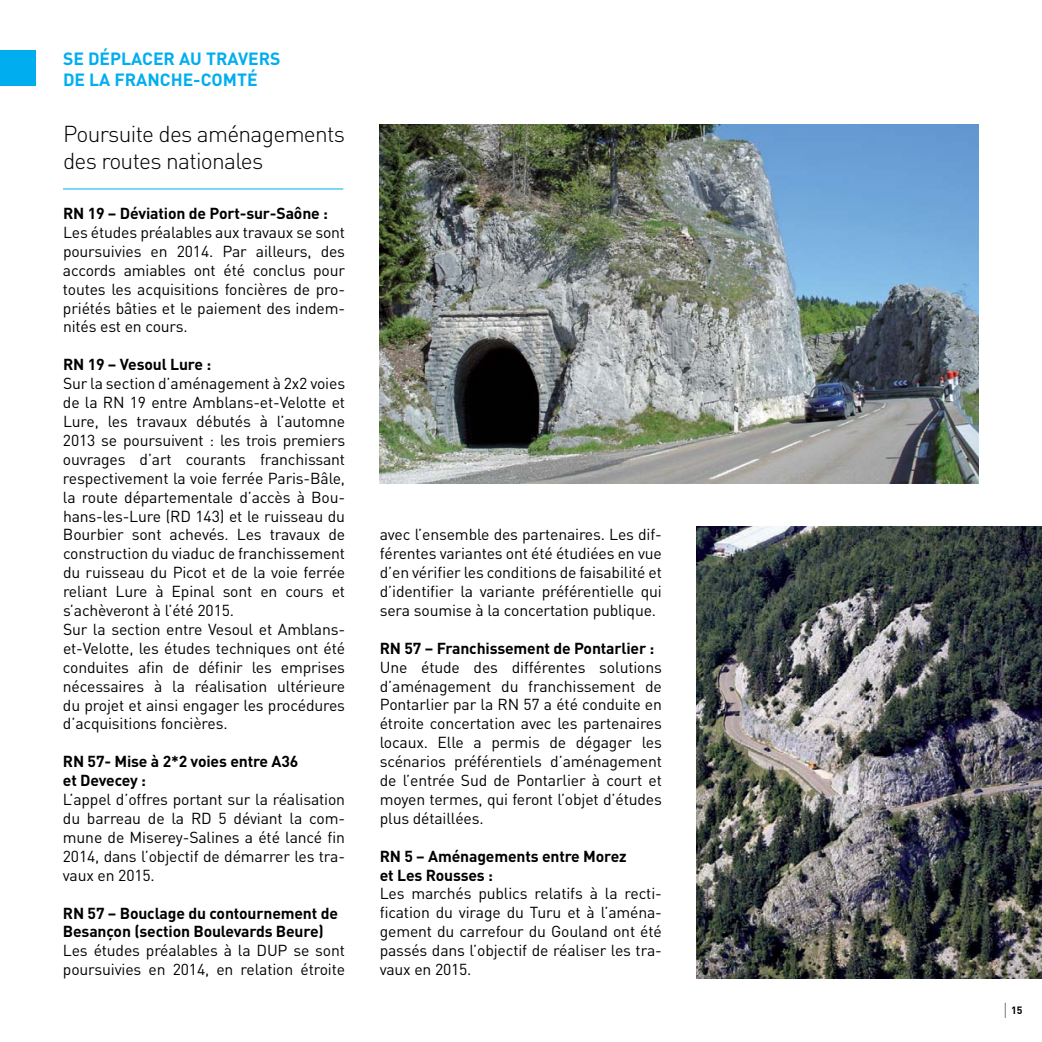
<style>
.page{position:relative;width:1042px;height:1042px;background:#fff}
.page>*{position:absolute;margin:0;border:0;box-sizing:border-box;transform-origin:0 0}
.t1{font:300 22.75px/26.2px "DIN";letter-spacing:-.03em;color:#000}
.t2{font:700 17.5px/21px "DIN";color:#00aeef}
.t3{font:15.75px/18.9px "DIN";letter-spacing:-.01em;color:#000;text-align:justify}
.t4{font:700 15.75px/18.9px "DIN";letter-spacing:-.01em;color:#000}
.t5{font:700 10.5px "DIN";color:#000}
</style>
<div class="page">
<svg style="left:1005px;top:1003px;width:1px;height:15px"></svg>
<img style="left:380px;top:124px;width:599px;height:360px">
<img style="left:697px;top:527px;width:345px;height:452px">
<hr style="left:63px;top:189px;width:280px;height:1px;background:#00aeef">
<div style="left:0;top:50px;width:36px;height:36px;background:#00aeef"></div>
<p class="t2" style="left:63px;top:47px;width:219px">Se déplacer au travers de la Franche-Comté</p>
<h1 class="t1" style="left:63px;top:121px;width:284px">Poursuite des aménagements des routes nationales</h1>
<p class="t4" style="left:63px;top:203px;width:266px">RN 19 – Déviation de Port-sur-Saône :</p>
<p class="t3" style="left:63px;top:222px;width:284px">Les études préalables aux travaux se sont poursuivies en 2014. Par ailleurs, des accords amiables ont été conclus pour toutes les acquisitions foncières de pro&shy;priétés bâties et le paiement des indem&shy;nités est en cours.</p>
<p class="t4" style="left:63px;top:354px;width:150px">RN 19 – Vesoul Lure :</p>
<p class="t3" style="left:63px;top:374px;width:284px;text-align:left">Sur la section d’aménagement à 2x2 voies de la RN 19 entre Amblans-et-Velotte et Lure, les travaux débutés à l’automne 2013 se poursuivent : les trois premiers ouvrages d’art courants franchissant respectivement la voie ferrée Paris-Bâle, la route départementale d’accès à Bou&shy;hans-les-Lure (RD 143) et le ruisseau du Bourbier sont achevés. Les travaux de construction du viaduc de franchissement du ruisseau du Picot et de la voie ferrée reliant Lure à Epinal sont en cours et s’achèveront à l’été 2015.<br>Sur la section entre Vesoul et Amblans&shy;et-Velotte, les études techniques ont été conduites afin de définir les emprises nécessaires à la réalisation ultérieure du projet et ainsi engager les procédures d’acquisitions foncières.</p>
<p class="t4" style="left:63px;top:751px;width:237px">RN 57- M ise à 2*2 voies entre A36 et Devecey :</p>
<p class="t3" style="left:63px;top:789px;width:284px">L’appel d’offres portant sur la réalisation du barreau de la RD 5 déviant la com&shy;mune de Miserey-Salines a été lancé fin 2014, dans l’objectif de démarrer les tra&shy;vaux en 2015.</p>
<p class="t4" style="left:63px;top:902px;width:277px">RN 57 – Bouclage du contournement de<br>Besançon (section Boulevards Beure)</p>
<p class="t3" style="left:63px;top:941px;width:284px">Les études préalables à la DUP se sont poursuivies en 2014, en relation étroite</p>
<p class="t3" style="left:380px;top:525px;width:284px">avec l’ensemble des partenaires. Les dif&shy;férentes variantes ont été étudiées en vue d’en vérifier les conditions de faisabilité et d’identifier la variante préférentielle qui sera soumise à la concertation publique.</p>
<p class="t4" style="left:380px;top:638px;width:276px">RN 57 – Franchissement de Pontarlier :</p>
<p class="t3" style="left:380px;top:657px;width:284px">Une étude des différentes solutions d’aménagement du franchissement de Pontarlier par la RN 57 a été conduite en étroite concertation avec les partenaires locaux. Elle a permis de dégager les scénarios préférentiels d’aménagement de l’entrée Sud de Pontarlier à court et moyen termes, qui feront l’objet d’études plus détaillées.</p>
<p class="t4" style="left:380px;top:846px;width:248px">RN 5 – Aménagements entre Morez et Les Rousses :</p>
<p class="t3" style="left:380px;top:884px;width:284px">Les marchés publics relatifs à la recti&shy;fication du virage du Turu et à l’aména&shy;gement du carrefour du Gouland ont été passés dans l’objectif de réaliser les tra&shy;vaux en 2015.</p>
<p class="t5" style="left:1011px;top:1003px;width:13px">15</p>
</div>
